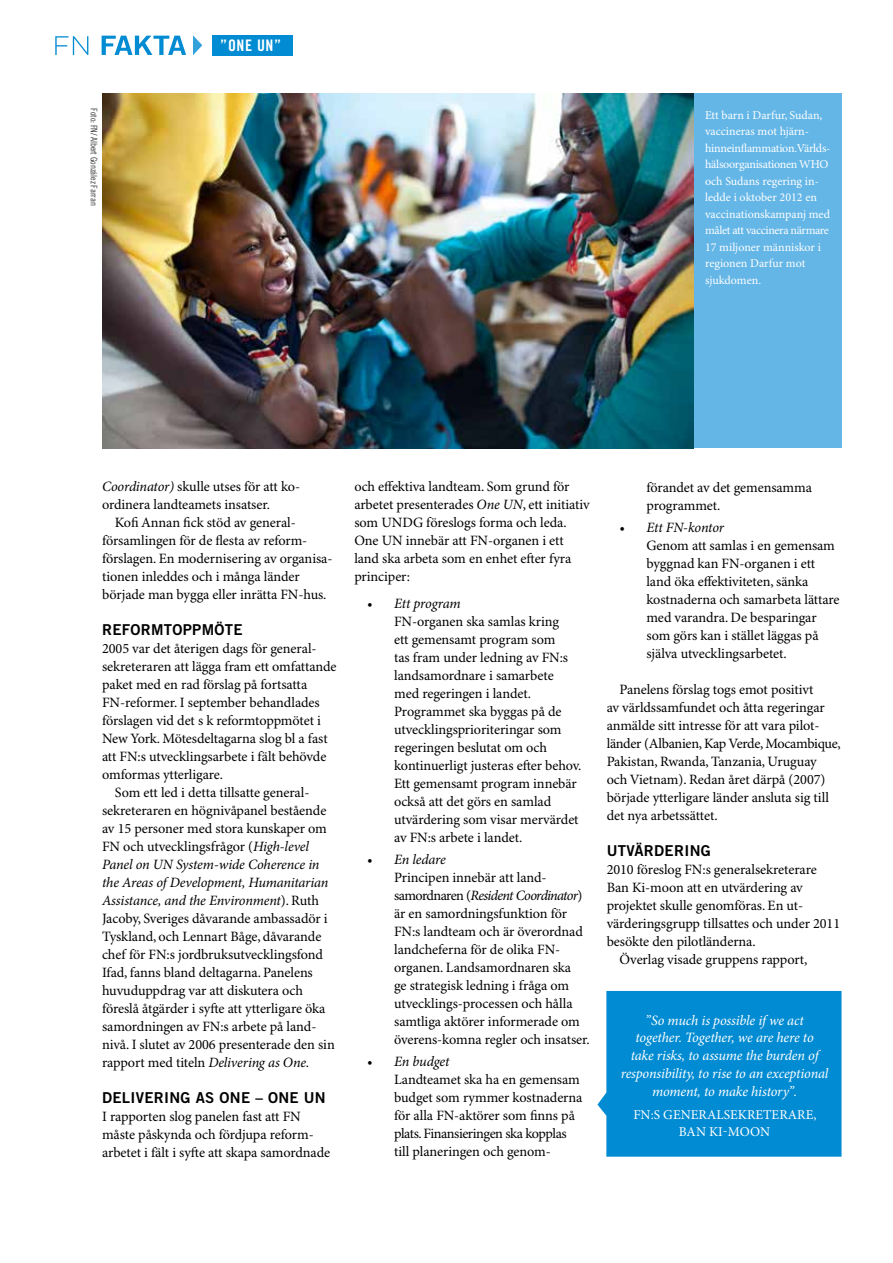
<style>
.page{position:relative;width:893px;height:1263px;background:#fff}
.page>*{position:absolute;margin:0;border:0;box-sizing:border-box;transform-origin:0 0}
.t1{font:15.9px "Trade Gothic LT Std Bd Cn 20";color:#fff}
.t2{font:15px "Trade Gothic LT Std Bd 2";letter-spacing:.02em;color:#000}
.t3{font:14.25px/18px "Minion Pro";letter-spacing:-.005em;color:#000}
.t4{font:italic 14.25px "Minion Pro";letter-spacing:-.015em;color:#000}
.t5{font:italic 14.25px/17.7px "Minion Pro";letter-spacing:-.015em;color:#fff;text-align:center}
.t6{font:13.5px/16.5px "Minion Pro";letter-spacing:.005em;color:#fff;text-align:center}
.t7{font:12px/16.5px "Minion Pro";letter-spacing:-.01em;color:#fff}
.t8{font:9px "Trade Gothic LT Std Cn 18";letter-spacing:-.01em;color:#3c3c3b}
.s1{font-style:italic}
.s2{font-style:normal}
</style>
<div class="page">
<svg style="left:102px;top:36px;width:84px;height:19px"></svg>
<svg style="left:55px;top:36px;width:33px;height:19px"></svg>
<div style="left:212px;top:35px;width:80px;height:20px;background:#008bd2"></div>
<svg style="left:193px;top:35px;width:9px;height:20px"></svg>
<div style="left:686px;top:94px;width:156px;height:354px;background:#64b6e7"></div>
<img style="left:102px;top:94px;width:591px;height:355px">
<div style="left:597px;top:991px;width:244px;height:166px;background:#008bd2"></div>
<p class="t8" style="left:99px;top:108px;width:99px;rotate:90deg">Foto: FN/ Albert González Farran</p>
<p class="t1" style="left:220px;top:36px;width:62px">”ONE UN”</p>
<p class="t7" style="left:705px;top:107px;width:127px">Ett barn i Darfur, Sudan, vaccineras mot hjärn&shy;hinneinflammation.Världs&shy;hälsoorganisationen WHO och Sudans regering in&shy;ledde i oktober 2012 en vaccinationskampanj med målet att vaccinera närmare<br>17 miljoner människor i regionen Darfur mot sjukdomen.</p>
<p class="t3" style="left:102px;top:478px;width:200px"><span class="s1">Coordinator)</span> skulle utses för att ko&shy;ordinera landteamets insatser.</p>
<p class="t3" style="left:102px;top:514px;width:232px;text-indent:13px">Kofi Annan fick stöd av general&shy;församlingen för de flesta av reform&shy;förslagen. En modernisering av organisa&shy;tionen inleddes och i många länder började man bygga eller inrätta FN-hus.</p>
<p class="t2" style="left:102px;top:620px;width:142px">REFORMTOPPMÖTE</p>
<p class="t3" style="left:102px;top:640px;width:216px">2005 var det återigen dags för general-</p>
<p class="t3" style="left:102px;top:658px;width:236px">sekreteraren att lägga fram ett omfattande</p>
<p class="t3" style="left:102px;top:676px;width:207px">paket med en rad förslag på fortsatta</p>
<p class="t3" style="left:102px;top:694px;width:219px">FN-reformer. I september behandlades</p>
<p class="t3" style="left:102px;top:712px;width:220px">förslagen vid det s k reformtoppmötet i</p>
<p class="t3" style="left:102px;top:730px;width:227px">New York. Mötesdeltagarna slog bl a fast</p>
<p class="t3" style="left:102px;top:748px;width:226px">att FN:s utvecklingsarbete i fält behövde</p>
<p class="t3" style="left:102px;top:766px;width:122px">omformas ytterligare.</p>
<p class="t3" style="left:115px;top:784px;width:196px">Som ett led i detta tillsatte general-</p>
<p class="t3" style="left:102px;top:802px;width:226px">sekreteraren en högnivåpanel bestående</p>
<p class="t3" style="left:102px;top:820px;width:226px">av 15 personer med stora kunskaper om</p>
<p class="t3" style="left:102px;top:838px;width:208px">FN och utvecklingsfrågor (<span class="s1">High-level</span></p>
<p class="t4" style="left:102px;top:855px;width:219px">Panel on UN System-wide Coherence in</p>
<p class="t4" style="left:102px;top:873px;width:228px">the Areas of Development, Humanitarian</p>
<p class="t4" style="left:102px;top:891px;width:218px">Assistance, and the Environment<span class="s2">). Ruth</span></p>
<p class="t3" style="left:102px;top:910px;width:227px">Jacoby, Sveriges dåvarande ambassadör i</p>
<p class="t3" style="left:102px;top:928px;width:221px">Tyskland, och Lennart Båge, dåvarande</p>
<p class="t3" style="left:102px;top:946px;width:223px">chef för FN:s jordbruksutvecklingsfond</p>
<p class="t3" style="left:102px;top:964px;width:212px">Ifad, fanns bland deltagarna. Panelens</p>
<p class="t3" style="left:102px;top:982px;width:202px">huvuduppdrag var att diskutera och</p>
<p class="t3" style="left:102px;top:1000px;width:225px">föreslå åtgärder i syfte att ytterligare öka</p>
<p class="t3" style="left:102px;top:1018px;width:216px">samordningen av FN:s arbete på land-</p>
<p class="t3" style="left:102px;top:1036px;width:234px">nivå. I slutet av 2006 presenterade den sin</p>
<p class="t3" style="left:102px;top:1054px;width:209px">rapport med titeln <span class="s1">Delivering as One.</span></p>
<p class="t2" style="left:102px;top:1088px;width:225px">DELIVERING AS ONE – ONE UN</p>
<p class="t3" style="left:102px;top:1108px;width:230px">I rapporten slog panelen fast att FN måste påskynda och fördjupa reform&shy;arbetet i fält i syfte att skapa samordnade</p>
<p class="t3" style="left:354px;top:478px;width:237px">och effektiva landteam. Som grund för arbetet presenterades <span class="s1">One UN</span>, ett initiativ som UNDG föreslogs forma och leda.<br>One UN innebär att FN-organen i ett land ska arbeta som en enhet efter fyra principer:</p>
<p class="t4" style="left:367px;top:593px;width:95px">• Ett program</p>
<p class="t3" style="left:394px;top:613px;width:189px">FN-organen ska samlas kring<br>ett gemensamt program som<br>tas fram under ledning av FN:s landsamordnare i samarbete med regeringen i landet.<br>Programmet ska byggas på de utvecklingsprioriteringar som regeringen beslutat om och kontinuerligt justeras efter behov.<br>Ett gemensamt program innebär också att det görs en samlad utvärdering som visar mervärdet av FN:s arbete i landet.</p>
<p class="t4" style="left:367px;top:850px;width:80px">• En ledare</p>
<p class="t3" style="left:394px;top:869px;width:197px">Principen innebär att land&shy;samordnaren (<span class="s1">Resident Coordinator</span>) är en samordningsfunktion för<br>FN:s landteam och är överordnad landcheferna för de olika FN&shy;organen. Landsamordnaren ska<br>ge strategisk ledning i fråga om utvecklings-processen och hålla samtliga aktörer informerade om överens-komna regler och insatser.</p>
<p class="t4" style="left:367px;top:1052px;width:84px">• En budget</p>
<p class="t3" style="left:394px;top:1071px;width:190px">Landteamet ska ha en gemensam budget som rymmer kostnaderna för alla FN-aktörer som finns på plats. Finansieringen ska kopplas till planeringen och genom-</p>
<p class="t3" style="left:646px;top:478px;width:167px">förandet av det gemensamma programmet.</p>
<p class="t4" style="left:619px;top:517px;width:106px">• Ett FN-kontor</p>
<p class="t3" style="left:646px;top:537px;width:195px">Genom att samlas i en gemensam byggnad kan FN-organen i ett land öka effektiviteten, sänka kostnaderna och samarbeta lättare med varandra. De besparingar som görs kan i stället läggas på själva utvecklingsarbetet.</p>
<p class="t3" style="left:607px;top:681px;width:236px;text-indent:13px">Panelens förslag togs emot positivt<br>av världssamfundet och åtta regeringar anmälde sitt intresse för att vara pilot&shy;länder (Albanien, Kap Verde, Mocambique, Pakistan, Rwanda, Tanzania, Uruguay och Vietnam). Redan året därpå (2007) började ytterligare länder ansluta sig till det nya arbetssättet.</p>
<p class="t2" style="left:607px;top:841px;width:106px">UTVÄRDERING</p>
<p class="t3" style="left:607px;top:861px;width:212px">2010 föreslog FN:s generalsekreterare</p>
<p class="t3" style="left:607px;top:879px;width:198px">Ban Ki-moon att en utvärdering av</p>
<p class="t3" style="left:607px;top:897px;width:198px">projektet skulle genomföras. En ut-</p>
<p class="t3" style="left:607px;top:915px;width:235px">värderingsgrupp tillsattes och under 2011</p>
<p class="t3" style="left:607px;top:933px;width:151px">besökte den pilotländerna.</p>
<p class="t3" style="left:619px;top:951px;width:189px">Överlag visade gruppens rapport,</p>
<p class="t5" style="left:621px;top:1011px;width:209px">”So much is possible if we act together. Together, we are here to<br>take risks, to assume the burden of responsibility, to rise to an exceptional moment, to make history”.</p>
<p class="t6" style="left:633px;top:1107px;width:185px">FN:S GENERALSEKRETERARE,<br>BAN KI-MOON</p>
</div>
